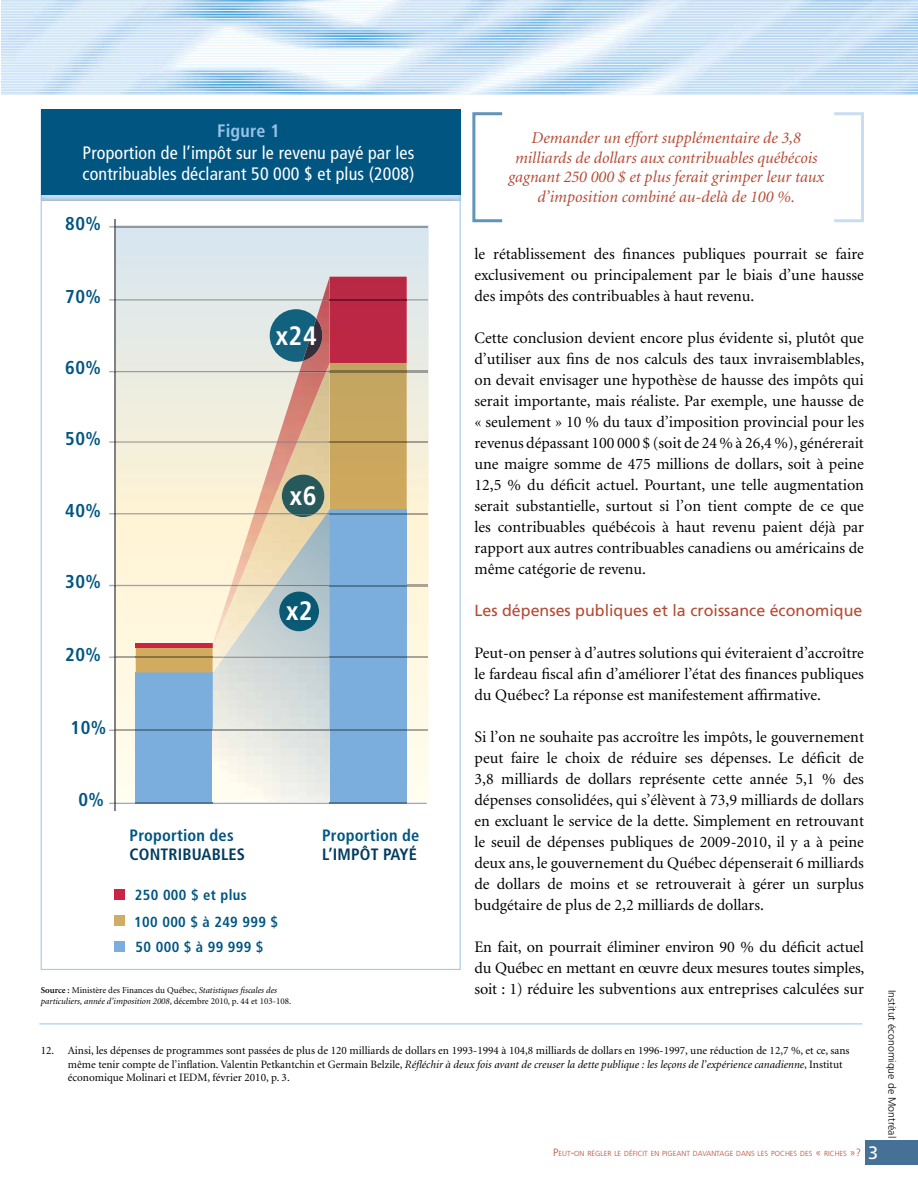
<style>
.page{position:relative;width:918px;height:1188px;background:#fff}
.page>*{position:absolute;margin:0;border:0;box-sizing:border-box;transform-origin:0 0}
.t1{font:700 condensed 26.55px "Frutiger";letter-spacing:.025em;color:#fff}
.t2{font:700 condensed 18.6px "Frutiger";letter-spacing:.025em;color:#005581}
.t3{font:condensed 18px/21.6px "Frutiger";letter-spacing:.01em;color:#fff}
.t4{font:700 condensed 18px "Frutiger";letter-spacing:.01em;color:#98c2e8}
.t5{font:18px "Frutiger";color:#fff}
.t6{font:italic 16.5px/19.8px "Minion";color:#b44a34;text-align:center}
.t7{font:700 condensed 16.35px "Frutiger";letter-spacing:.01em;color:#005581}
.t8{font:700 condensed 16.35px "Frutiger";letter-spacing:.01em;color:#003c60}
.t9{font:16.05px/21px "Minion";color:#000;text-align:justify}
.t10{font:16.05px "Frutiger";color:#b44a34}
.t11{font:700 condensed 14.55px "Frutiger";letter-spacing:.025em;color:#005581}
.t12{font:11.25px/13.5px "Minion";color:#000}
.t13{font:300 10.5px "Frutiger";color:#000}
.t14{font:9px/10.8px "Minion";color:#000}
.t15{font:300 7.35px "Frutiger";color:#b44a34}
.s1{font-weight:600}
.s2{font-style:italic}
.s3{font-size:10.5px}
</style>
<div class="page">
<div style="left:39px;top:195px;width:421px;height:7px;background:#000;opacity:.29"></div>
<div style="left:865px;top:1140px;width:53px;height:25px;background:#447195"></div>
<img style="left:1px;top:0;width:917px;height:94px">
<hr style="left:1px;top:5px;width:917px;height:1px;background:#e7f6fd">
<hr style="left:1px;top:2px;width:917px;height:1px;background:#e7f6fd">
<hr style="left:1px;top:8px;width:917px;height:1px;background:#e7f6fd">
<hr style="left:1px;top:10px;width:917px;height:1px;background:#e7f6fd">
<hr style="left:1px;top:13px;width:917px;height:1px;background:#e7f6fd">
<hr style="left:1px;top:16px;width:917px;height:1px;background:#e7f6fd">
<hr style="left:1px;top:18px;width:917px;height:1px;background:#e7f6fd">
<hr style="left:1px;top:21px;width:917px;height:1px;background:#e7f6fd">
<hr style="left:1px;top:24px;width:917px;height:1px;background:#e7f6fd">
<hr style="left:1px;top:26px;width:917px;height:1px;background:#e7f6fd">
<hr style="left:1px;top:29px;width:917px;height:1px;background:#e7f6fd">
<hr style="left:1px;top:32px;width:917px;height:1px;background:#e7f6fd">
<hr style="left:1px;top:35px;width:917px;height:1px;background:#e7f6fd">
<hr style="left:1px;top:37px;width:917px;height:1px;background:#e7f6fd">
<hr style="left:1px;top:40px;width:917px;height:1px;background:#e7f6fd">
<hr style="left:1px;top:43px;width:917px;height:1px;background:#e7f6fd">
<hr style="left:1px;top:45px;width:917px;height:1px;background:#e7f6fd">
<hr style="left:1px;top:48px;width:917px;height:1px;background:#e7f6fd">
<hr style="left:1px;top:51px;width:917px;height:1px;background:#e7f6fd">
<hr style="left:1px;top:53px;width:917px;height:1px;background:#e7f6fd">
<hr style="left:1px;top:56px;width:917px;height:1px;background:#e7f6fd">
<hr style="left:1px;top:59px;width:917px;height:1px;background:#e7f6fd">
<hr style="left:1px;top:62px;width:917px;height:1px;background:#e7f6fd">
<hr style="left:1px;top:64px;width:917px;height:1px;background:#e7f6fd">
<hr style="left:1px;top:67px;width:917px;height:1px;background:#e7f6fd">
<hr style="left:1px;top:70px;width:917px;height:1px;background:#e7f6fd">
<hr style="left:1px;top:72px;width:917px;height:1px;background:#e7f6fd">
<hr style="left:1px;top:75px;width:917px;height:1px;background:#e7f6fd">
<hr style="left:1px;top:78px;width:917px;height:1px;background:#e7f6fd">
<hr style="left:1px;top:80px;width:917px;height:1px;background:#e7f6fd">
<hr style="left:1px;top:83px;width:917px;height:1px;background:#e7f6fd">
<hr style="left:1px;top:86px;width:917px;height:1px;background:#e7f6fd">
<hr style="left:1px;top:89px;width:917px;height:1px;background:#e7f6fd">
<hr style="left:1px;top:91px;width:917px;height:1px;background:#e7f6fd">
<hr style="left:1px;top:94px;width:917px;height:1px;background:#e7f6fd">
<hr style="left:39px;top:1024px;width:824px;height:1px;background:#98c2e8">
<div style="left:41px;top:109px;width:419px;height:86px;background:#005581"></div>
<div style="left:472px;top:112px;width:32px;height:110px;border:3px solid #5f95b8"></div>
<div style="left:833px;top:112px;width:31px;height:110px;border:3px solid #c9ddf2"></div>
<svg style="left:116px;top:225px;width:313px;height:577px;background:#edeee3"></svg>
<hr style="left:114px;top:220px;width:2px;height:591px;background:#808285">
<hr style="left:116px;top:226px;width:312px;height:1px;background:#8e9aa3">
<div style="left:136px;top:673px;width:77px;height:131px;background:#7baddd"></div>
<hr style="left:136px;top:643px;width:77px;height:4px;background:#c92441">
<div style="left:330px;top:509px;width:77px;height:295px;background:#7baddd"></div>
<div style="left:114px;top:941px;width:11px;height:10px;background:#7baddd"></div>
<div style="left:114px;top:916px;width:11px;height:10px;background:#d0ad67"></div>
<div style="left:114px;top:889px;width:11px;height:11px;background:#c92445"></div>
<img style="left:213px;top:673px;width:117px;height:128px">
<img style="left:224px;top:647px;width:106px;height:26px">
<img style="left:213px;top:514px;width:117px;height:133px">
<img style="left:282px;top:514px;width:42px;height:3px">
<svg style="left:109px;top:277px;width:319px;height:237px;background:#d4c0b0"></svg>
<svg style="left:407px;top:585px;width:21px;height:1px"></svg>
<hr style="left:330px;top:585px;width:77px;height:1px;background:#527697">
<hr style="left:116px;top:585px;width:115px;height:1px;background:#a8a394">
<img style="left:238px;top:585px;width:38px;height:1px">
<svg style="left:407px;top:657px;width:21px;height:1px"></svg>
<hr style="left:330px;top:657px;width:77px;height:1px;background:#527697">
<svg style="left:109px;top:647px;width:115px;height:26px;background:#d5b987"></svg>
<img style="left:279px;top:591px;width:40px;height:40px;border-radius:20px">
<svg style="left:407px;top:730px;width:21px;height:1px"></svg>
<hr style="left:330px;top:730px;width:77px;height:1px;background:#527697">
<svg style="left:109px;top:730px;width:27px;height:1px"></svg>
<hr style="left:136px;top:730px;width:77px;height:1px;background:#527697">
<img style="left:213px;top:730px;width:117px;height:1px">
<svg style="left:109px;top:803px;width:318px;height:1px"></svg>
<hr style="left:136px;top:803px;width:77px;height:1px;background:#527697">
<hr style="left:330px;top:803px;width:77px;height:1px;background:#527697">
<p class="t4" style="left:217px;top:120px;width:64px">Figure 1</p>
<p class="t3" style="left:83px;top:142px;width:333px">Proportion de l’impôt sur le revenu payé par les contribuables déclarant 50 000 $ et plus (2008)</p>
<p class="t2" style="left:65px;top:212px;width:37px">80%</p>
<p class="t2" style="left:65px;top:285px;width:37px">70%</p>
<p class="t2" style="left:65px;top:357px;width:37px">60%</p>
<p class="t2" style="left:65px;top:427px;width:37px">50%</p>
<p class="t2" style="left:65px;top:499px;width:37px">40%</p>
<p class="t2" style="left:65px;top:571px;width:37px">30%</p>
<p class="t2" style="left:65px;top:644px;width:37px">20%</p>
<p class="t2" style="left:71px;top:717px;width:37px">10%</p>
<p class="t2" style="left:79px;top:789px;width:27px">0%</p>
<h1 class="t1" style="left:276px;top:320px;width:43px">x24</h1>
<h1 class="t1" style="left:290px;top:480px;width:28px">x6</h1>
<h1 class="t1" style="left:286px;top:595px;width:28px">x2</h1>
<p class="t7" style="left:130px;top:825px;width:106px">Proportion des</p>
<p class="t8" style="left:130px;top:845px;width:117px">CONTRIBUABLES</p>
<p class="t11" style="left:135px;top:887px;width:113px">250 000 $ et plus</p>
<p class="t11" style="left:134px;top:913px;width:145px">100 000 $ à 249 999 $</p>
<p class="t11" style="left:136px;top:939px;width:129px">50 000 $ à 99 999 $</p>
<p class="t7" style="left:322px;top:825px;width:99px">Proportion de</p>
<p class="t8" style="left:322px;top:845px;width:96px">L’IMPÔT PAYÉ</p>
<p class="t14" style="left:41px;top:985px;width:252px"><span class="s1">Source :</span> Ministère des Finances du Québec, <span class="s2">Statistiques fiscales des particuliers, année d’imposition 2008</span>, décembre 2010, p. 44 et 103-108.</p>
<p class="t6" style="left:508px;top:128px;width:317px">Demander un effort supplémentaire de 3,8 milliards de dollars aux contribuables québécois gagnant 250 000 $ et plus ferait grimper leur taux d’imposition combiné au-delà de 100 %.</p>
<p class="t9" style="left:475px;top:244px;width:391px">le rétablissement des finances publiques pourrait se faire exclusivement ou principalement par le biais d’une hausse des impôts des contribuables à haut revenu.</p>
<p class="t9" style="left:475px;top:328px;width:391px">Cette conclusion devient encore plus évidente si, plutôt que d’utiliser aux fins de nos calculs des taux invraisemblables, on devait envisager une hypothèse de hausse des impôts qui serait importante, mais réaliste. Par exemple, une hausse de « seulement » 10 % du taux d’imposition provincial pour les revenus dépassant 100 000 $ (soit de 24 % à 26,4 %), générerait une maigre somme de 475 millions de dollars, soit à peine 12,5 % du déficit actuel. Pourtant, une telle augmentation serait substantielle, surtout si l’on tient compte de ce que les contribuables québécois à haut revenu paient déjà par rapport aux autres contribuables canadiens ou américains de même catégorie de revenu.</p>
<p class="t10" style="left:475px;top:601px;width:389px">Les dépenses publiques et la croissance économique</p>
<p class="t9" style="left:475px;top:643px;width:391px">Peut-on penser à d’autres solutions qui éviteraient d’accroître le fardeau fiscal afin d’améliorer l’état des finances publiques du Québec? La réponse est manifestement affirmative.</p>
<p class="t9" style="left:475px;top:727px;width:391px">Si l’on ne souhaite pas accroître les impôts, le gouvernement peut faire le choix de réduire ses dépenses. Le déficit de 3,8 milliards de dollars représente cette année 5,1 % des dépenses consolidées, qui s’élèvent à 73,9 milliards de dollars en excluant le service de la dette. Simplement en retrouvant le seuil de dépenses publiques de 2009-2010, il y a à peine deux ans, le gouvernement du Québec dépenserait 6 milliards de dollars de moins et se retrouverait à gérer un surplus budgétaire de plus de 2,2 milliards de dollars.</p>
<p class="t9" style="left:475px;top:937px;width:391px">En fait, on pourrait éliminer environ 90 % du déficit actuel du Québec en mettant en œuvre deux mesures toutes simples, soit : 1) réduire les subventions aux entreprises calculées sur</p>
<p class="t12" style="left:68px;top:1045px;width:783px;text-indent:-27px">12. Ainsi, les dépenses de programmes sont passées de plus de 120 milliards de dollars en 1993-1994 à 104,8 milliards de dollars en 1996-1997, une réduction de 12,7 %, et ce, sans même tenir compte de l’inflation. Valentin Petkantchin et Germain Belzile, <span class="s2">Réfléchir à deux fois avant de creuser la dette publique : les leçons de l’expérience canadienne</span>, Institut économique Molinari et IEDM, février 2010, p. 3.</p>
<p class="t15" style="left:553px;top:1149px;width:309px"><span class="s3">P</span>EUT<span class="s3">-</span>ON RÉGLER LE DÉFICIT EN PIGEANT DAVANTAGE DANS LES POCHES DES <span class="s3">«</span> RICHES <span class="s3">»?</span></p>
<p class="t5" style="left:868px;top:1142px;width:12px">3</p>
<p class="t13" style="left:898px;top:990px;width:149px;rotate:90deg">Institut économique de Montréal</p>
</div>
